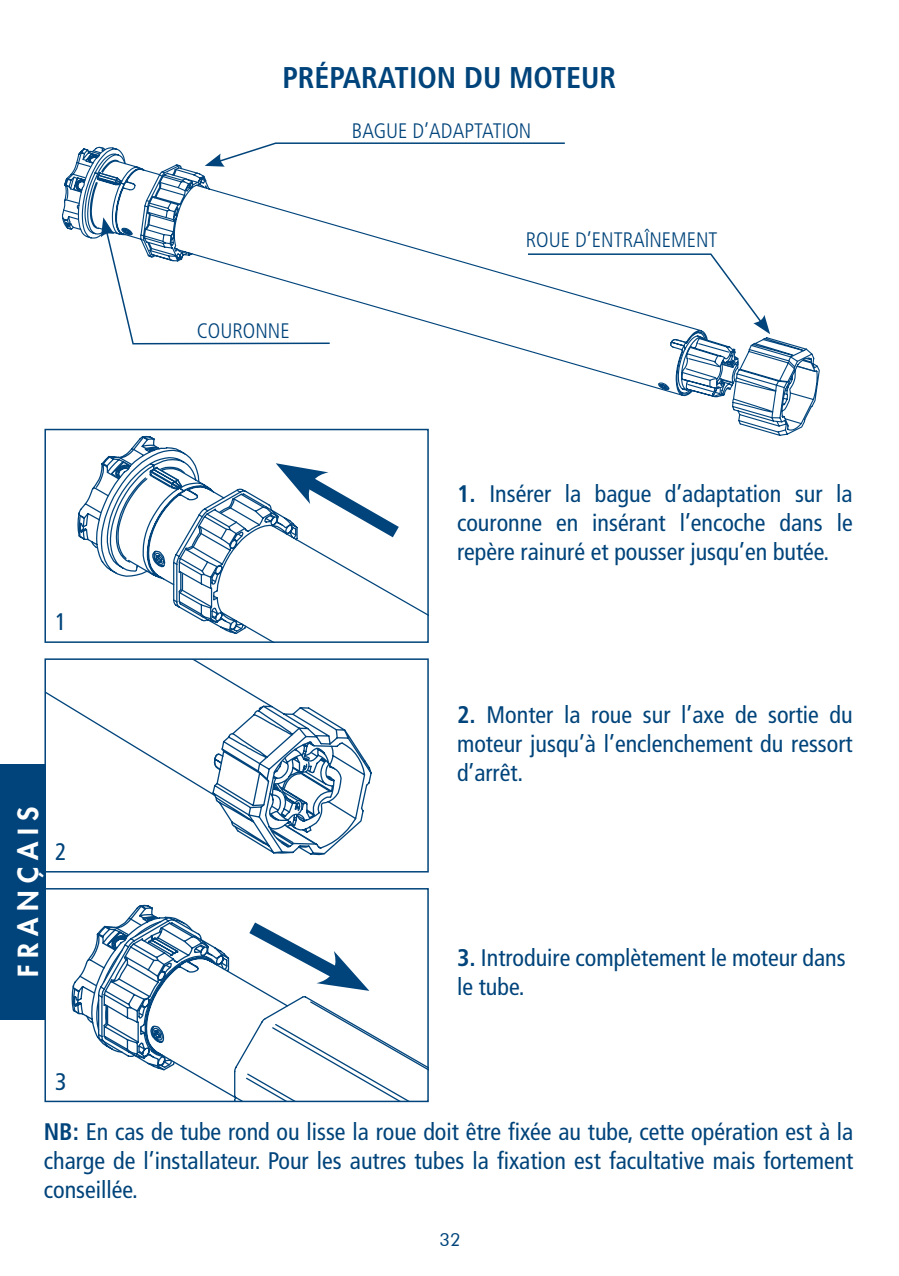
<style>
.page{position:relative;width:899px;height:1276px;background:#fff}
.page>*{position:absolute;margin:0;border:0;box-sizing:border-box;transform-origin:0 0}
.t1{font:700 condensed 30px "Frutiger LT Std";color:#00447b}
.t2{font:800 27px "Futura";letter-spacing:.255em;color:#fff}
.t3{font:condensed 24px/28.8px "Frutiger LT Std";color:#00447b;text-align:justify}
.t4{font:300 condensed 21px "Frutiger LT Std";color:#00447b}
.t5{font:18px "Futura BT";color:#00447b}
.s1{font-weight:700}
</style>
<div class="page">
<div style="left:0;top:765px;width:46px;height:255px;background:#00447b"></div>
<svg style="left:77px;top:436px;width:79px;height:110px"></svg>
<svg style="left:94px;top:446px;width:332px;height:194px"></svg>
<div style="left:44px;top:429px;width:385px;height:214px;border:2px solid #00447b"></div>
<svg style="left:47px;top:661px;width:325px;height:195px"></svg>
<div style="left:44px;top:658px;width:385px;height:214px;border:2px solid #00447b"></div>
<svg style="left:71px;top:904px;width:84px;height:133px"></svg>
<svg style="left:97px;top:916px;width:329px;height:183px"></svg>
<div style="left:44px;top:888px;width:385px;height:214px;border:2px solid #00447b"></div>
<svg style="left:172px;top:462px;width:240px;height:173px"></svg>
<svg style="left:236px;top:916px;width:133px;height:77px"></svg>
<svg style="left:65px;top:142px;width:500px;height:88px"></svg>
<svg style="left:75px;top:153px;width:490px;height:192px"></svg>
<svg style="left:142px;top:164px;width:678px;height:273px"></svg>
<p class="t1" style="left:282px;top:60px;width:335px">PRÉPARATION DU MOTEUR</p>
<p class="t4" style="left:352px;top:119px;width:181px">BAGUE D’ADAPTATION</p>
<p class="t3" style="left:55px;top:608px;width:13px">1</p>
<p class="t2" style="left:10px;top:977px;width:172px;rotate:-90deg">FRANÇAIS</p>
<p class="t3" style="left:55px;top:837px;width:13px">2</p>
<p class="t3" style="left:55px;top:1067px;width:13px">3</p>
<p class="t4" style="left:197px;top:319px;width:95px">COURONNE</p>
<p class="t4" style="left:526px;top:228px;width:193px">ROUE D’ENTRAÎNEMENT</p>
<p class="t3" style="left:457px;top:479px;width:397px"><span class="s1">1.</span> Insérer la bague d’adaptation sur la couronne en insérant l’encoche dans le repère rainuré et pousser jusqu’en butée.</p>
<p class="t3" style="left:457px;top:701px;width:397px"><span class="s1">2.</span> Monter la roue sur l’axe de sortie du moteur jusqu’à l’enclenchement du ressort d’arrêt.</p>
<p class="t3" style="left:457px;top:944px;width:390px"><span class="s1">3.</span> Introduire complètement le moteur dans le tube.</p>
<p class="t3" style="left:44px;top:1117px;width:811px"><span class="s1">NB:</span> En cas de tube rond ou lisse la roue doit être fixée au tube, cette opération est à la charge de l’installateur. Pour les autres tubes la fixation est facultative mais fortement conseillée.</p>
<p class="t5" style="left:439px;top:1229px;width:23px">32</p>
</div>
